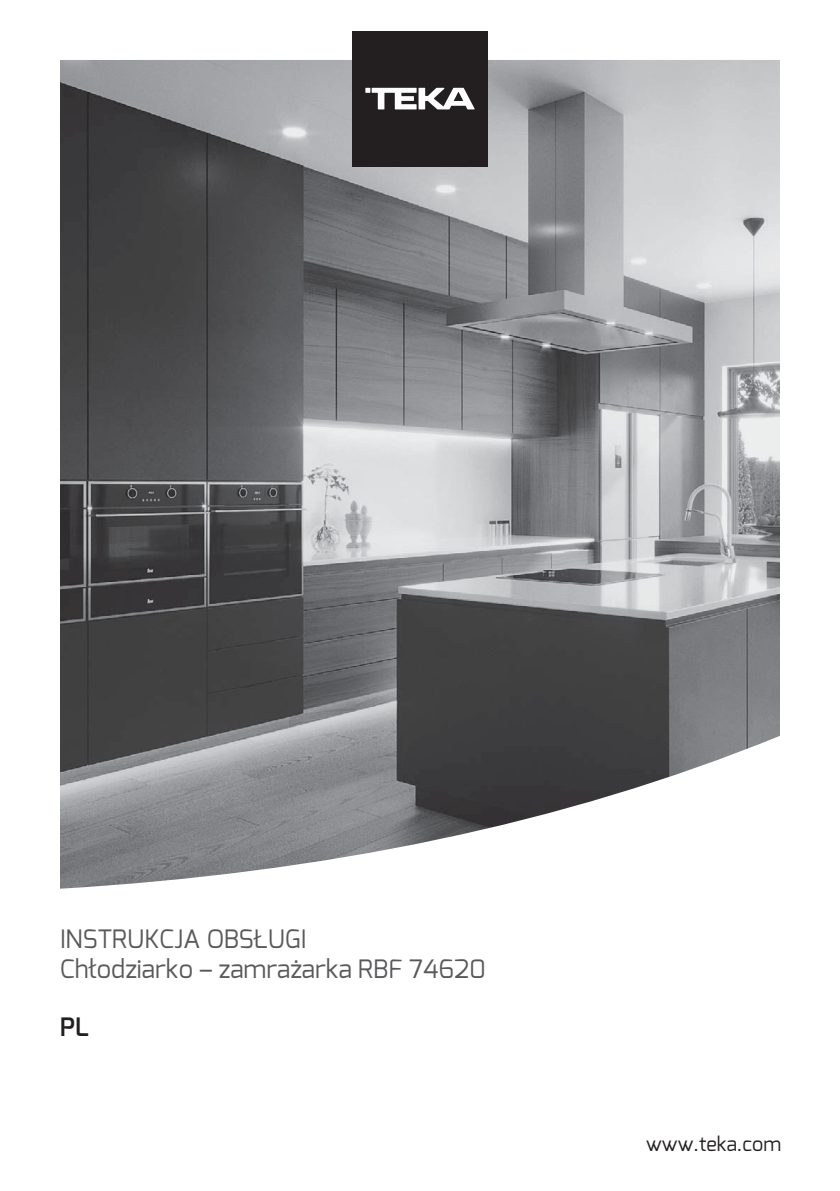
<style>
.page{position:relative;width:840px;height:1191px;background:#fff}
.page>*{position:absolute;margin:0;border:0;box-sizing:border-box;transform-origin:0 0}
.t1{font:25.4px/30.4px "Exo";color:#58595b}
.t2{font:600 25.4px "Exo";color:#231f20}
.t3{font:19.8px "Exo";color:#231f20}
</style>
<div class="page">
<img style="left:60px;top:60px;width:719px;height:828px">
<div style="left:352px;top:31px;width:135px;height:135px;background:#231f20"></div>
<svg style="left:365px;top:88px;width:109px;height:21px"></svg>
<p class="t1" style="left:60px;top:925px;width:427px">INSTRUKCJA OBSŁUGI<br>Chłodziarko – zamrażarka RBF 74620</p>
<p class="t2" style="left:60px;top:1012px;width:30px">PL</p>
<p class="t3" style="left:645px;top:1135px;width:136px">www.teka.com</p>
</div>
